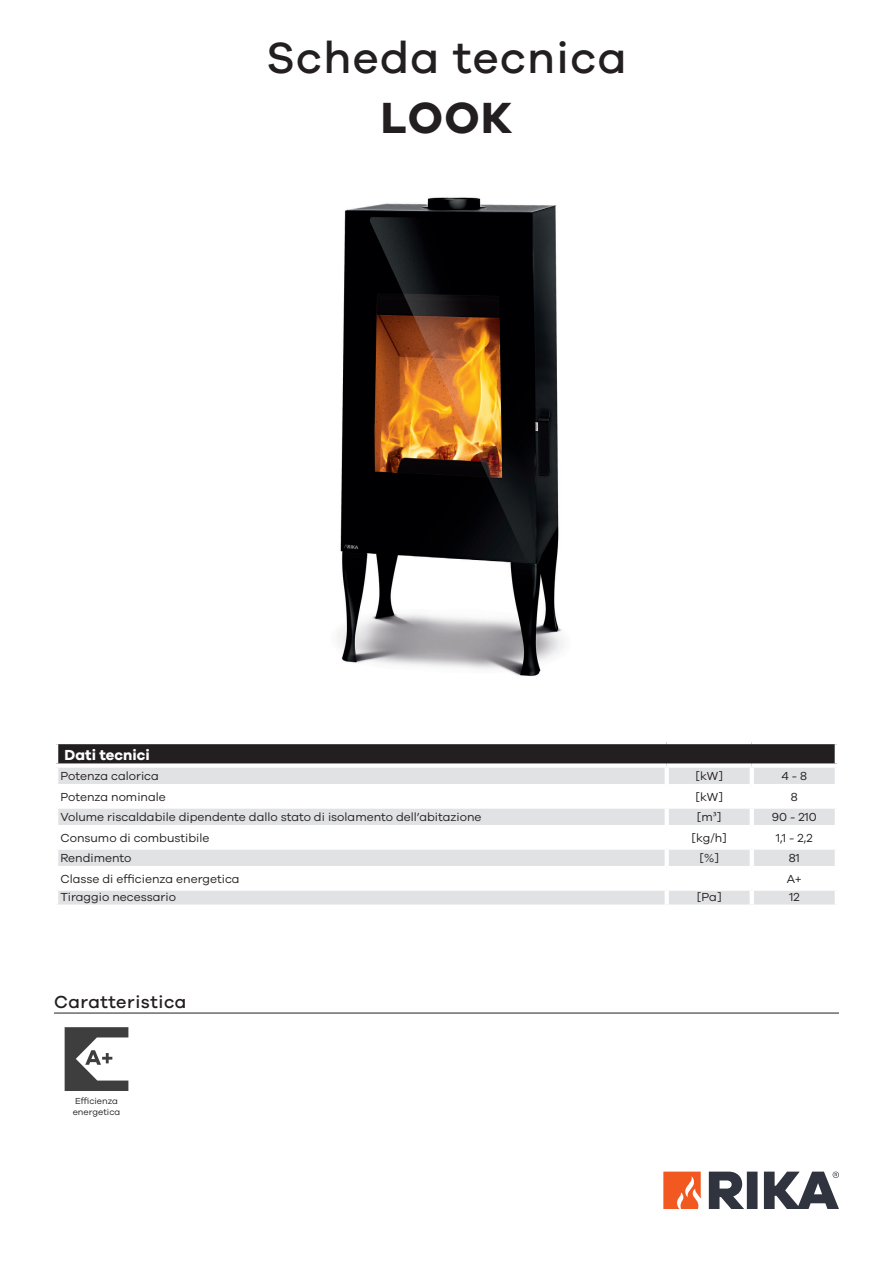
<style>
.page{position:relative;width:893px;height:1263px;background:#fff}
.page>*{position:absolute;margin:0;border:0;box-sizing:border-box;transform-origin:0 0}
.Datenblatt_Schriftzu{font:500 45px "Galano Grotesque";letter-spacing:.03em;color:#231f20}
.CH_-_CoverHeader{font:700 45px "Galano Grotesque";color:#231f20}
.H2_-_SubHeader_Fixed{font:500 18px "Galano Grotesque";letter-spacing:.03em;color:#231f20}
.Standard_Header_left{font:700 15px "Galano Grotesque";color:#fff}
.Standard_BodyText{font:12px "Galano Grotesque";color:#231f20}
.Standard_BodyText-2{font:9px/10.8px "Galano Grotesque";color:#231f20}
.s1{font-family:"Minion Pro"}
</style>
<div class="page">
<svg style="left:663px;top:1171px;width:38px;height:38px"></svg>
<svg style="left:709px;top:1171px;width:130px;height:38px"></svg>
<hr style="left:54px;top:1013px;width:785px;height:1px;background:#231f20">
<svg style="left:65px;top:1027px;width:63px;height:64px"></svg>
<div style="left:56px;top:742px;width:781px;height:23px;background:#231f20"></div>
<div style="left:58px;top:768px;width:777px;height:136px;background:#e1e2e4"></div>
<svg style="left:58px;top:788px;width:777px;height:98px"></svg>
<hr style="left:54px;top:740px;width:613px;height:4px;background:#fff">
<hr style="left:54px;top:744px;width:4px;height:19px;background:#fff">
<hr style="left:667px;top:740px;width:85px;height:4px;background:#fff">
<hr style="left:752px;top:740px;width:87px;height:4px;background:#fff">
<hr style="left:835px;top:744px;width:4px;height:19px;background:#fff">
<div style="left:54px;top:763px;width:613px;height:5px;background:#fff"></div>
<div style="left:667px;top:763px;width:85px;height:5px;background:#fff"></div>
<hr style="left:665px;top:768px;width:4px;height:16px;background:#fff">
<div style="left:752px;top:763px;width:87px;height:5px;background:#fff"></div>
<hr style="left:750px;top:768px;width:4px;height:16px;background:#fff">
<hr style="left:54px;top:784px;width:613px;height:4px;background:#fff">
<hr style="left:667px;top:784px;width:85px;height:4px;background:#fff">
<hr style="left:665px;top:788px;width:4px;height:16px;background:#fff">
<hr style="left:752px;top:784px;width:87px;height:4px;background:#fff">
<hr style="left:750px;top:788px;width:4px;height:16px;background:#fff">
<div style="left:54px;top:804px;width:613px;height:5px;background:#fff"></div>
<div style="left:667px;top:804px;width:85px;height:5px;background:#fff"></div>
<hr style="left:665px;top:809px;width:4px;height:16px;background:#fff">
<div style="left:752px;top:804px;width:87px;height:5px;background:#fff"></div>
<hr style="left:750px;top:809px;width:4px;height:16px;background:#fff">
<hr style="left:54px;top:825px;width:613px;height:4px;background:#fff">
<hr style="left:667px;top:825px;width:85px;height:4px;background:#fff">
<hr style="left:665px;top:829px;width:4px;height:16px;background:#fff">
<hr style="left:752px;top:825px;width:87px;height:4px;background:#fff">
<hr style="left:750px;top:829px;width:4px;height:16px;background:#fff">
<div style="left:54px;top:845px;width:613px;height:5px;background:#fff"></div>
<div style="left:667px;top:845px;width:85px;height:5px;background:#fff"></div>
<hr style="left:665px;top:850px;width:4px;height:16px;background:#fff">
<div style="left:752px;top:845px;width:87px;height:5px;background:#fff"></div>
<hr style="left:750px;top:850px;width:4px;height:16px;background:#fff">
<hr style="left:54px;top:866px;width:613px;height:4px;background:#fff">
<hr style="left:667px;top:866px;width:85px;height:4px;background:#fff">
<hr style="left:752px;top:866px;width:87px;height:4px;background:#fff">
<hr style="left:750px;top:870px;width:4px;height:16px;background:#fff">
<div style="left:54px;top:886px;width:613px;height:5px;background:#fff"></div>
<div style="left:667px;top:886px;width:85px;height:5px;background:#fff"></div>
<hr style="left:665px;top:891px;width:4px;height:13px;background:#fff">
<div style="left:752px;top:886px;width:87px;height:5px;background:#fff"></div>
<hr style="left:750px;top:891px;width:4px;height:13px;background:#fff">
<img style="left:339px;top:197px;width:225px;height:480px">
<p class="Datenblatt_Schriftzu" style="left:266px;top:30px;width:362px">Scheda tecnica</p>
<p class="CH_-_CoverHeader" style="left:381px;top:90px;width:133px">LOOK</p>
<p class="Standard_Header_left" style="left:65px;top:745px;width:87px">Dati tecnici</p>
<p class="Standard_BodyText" style="left:60px;top:769px;width:100px">Potenza calorica</p>
<p class="Standard_BodyText" style="left:695px;top:769px;width:29px">[kW]</p>
<p class="Standard_BodyText" style="left:781px;top:769px;width:27px">4 - 8</p>
<p class="Standard_BodyText" style="left:60px;top:790px;width:107px">Potenza nominale</p>
<p class="Standard_BodyText" style="left:695px;top:790px;width:29px">[kW]</p>
<p class="Standard_BodyText" style="left:791px;top:790px;width:8px">8</p>
<p class="Standard_BodyText" style="left:60px;top:810px;width:423px">Volume riscaldabile dipendente dallo stato di isolamento dell’abitazione</p>
<p class="Standard_BodyText" style="left:697px;top:810px;width:26px">[m<span class="s1">³</span>]</p>
<p class="Standard_BodyText" style="left:772px;top:810px;width:47px">90 - 210</p>
<p class="Standard_BodyText" style="left:60px;top:831px;width:151px">Consumo di combustibile</p>
<p class="Standard_BodyText" style="left:691px;top:831px;width:37px">[kg/h]</p>
<p class="Standard_BodyText" style="left:776px;top:831px;width:38px">1,1 - 2,2</p>
<p class="Standard_BodyText" style="left:60px;top:851px;width:73px">Rendimento</p>
<p class="Standard_BodyText" style="left:699px;top:851px;width:21px">[%]</p>
<p class="Standard_BodyText" style="left:789px;top:851px;width:13px">81</p>
<p class="Standard_BodyText" style="left:60px;top:872px;width:181px">Classe di efficienza energetica</p>
<p class="Standard_BodyText" style="left:787px;top:872px;width:17px">A+</p>
<p class="Standard_BodyText" style="left:60px;top:890px;width:117px">Tiraggio necessario</p>
<p class="Standard_BodyText" style="left:697px;top:890px;width:26px">[Pa]</p>
<p class="Standard_BodyText" style="left:789px;top:890px;width:12px">12</p>
<p class="H2_-_SubHeader_Fixed" style="left:54px;top:991px;width:134px">Caratteristica</p>
<p class="Standard_BodyText-2" style="left:73px;top:1096px;width:49px">Efficienza energetica</p>
</div>
